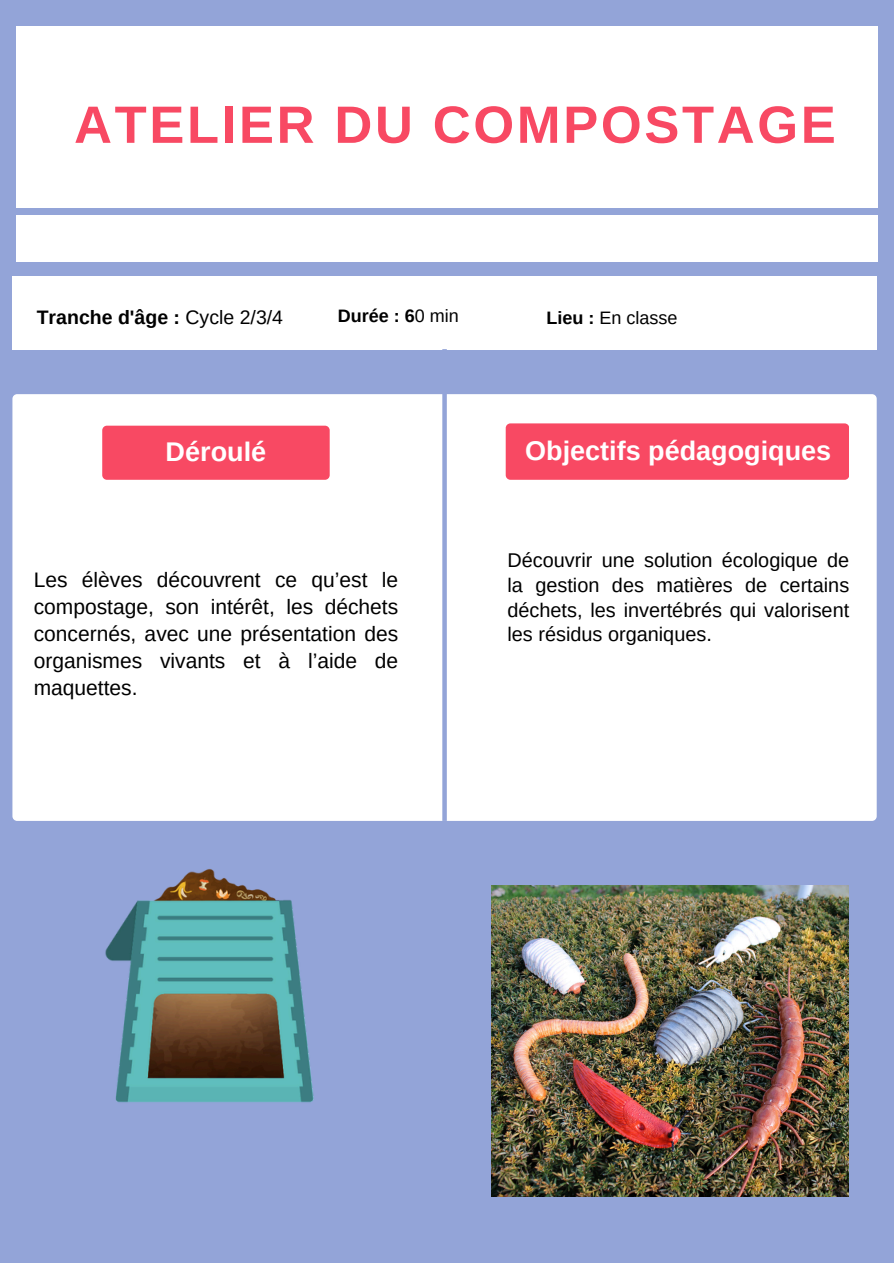
<style>
.page{position:relative;width:894px;height:1264px;background:#fff}
.page>*{position:absolute;margin:0;border:0;box-sizing:border-box;transform-origin:0 0}
.t1{font:700 52.5px "Arimo";letter-spacing:.05em;color:#f84963}
.t2{font:700 27px "Arimo";color:#fff}
.t3{font:21px/27px "Arimo";color:#000;text-align:justify}
.t4{font:19.8px/24.8px "Arimo";color:#000;text-align:justify}
.t5{font:700 19.5px "Arimo";color:#000}
.t6{font:18px "Arimo";color:#000}
.t7{font:700 18px "Arimo";color:#000}
.s1{font-weight:400}
.s2{font-weight:700}
</style>
<div class="page">
<div style="left:0;top:0;width:893px;height:1262px;background:#93a4d8"></div>
<div style="left:16px;top:26px;width:861px;height:235px;background:#fff"></div>
<div style="left:0;top:209px;width:893px;height:6px;background:#93a4d8"></div>
<div style="left:12px;top:276px;width:864px;height:73px;background:#fff"></div>
<div style="left:12px;top:394px;width:864px;height:427px;background:#fff"></div>
<div style="left:471px;top:414px;width:357px;height:385px;background:#fff"></div>
<div style="left:102px;top:425px;width:227px;height:55px;background:#f84963"></div>
<div style="left:505px;top:423px;width:343px;height:57px;background:#f84963"></div>
<svg style="left:442px;top:349px;width:4px;height:472px"></svg>
<img style="left:12px;top:803px;width:402px;height:300px">
<img style="left:491px;top:885px;width:357px;height:311px">
<p class="t1" style="left:74px;top:95px;width:763px">ATELIER DU COMPOSTAGE</p>
<h3 class="t5" style="left:37px;top:306px;width:248px">Tranche d'âge : <span class="s1">Cycle 2/3/4</span></h3>
<p class="t2" style="left:166px;top:437px;width:102px">Déroulé</p>
<h2 class="t7" style="left:337px;top:306px;width:123px">Durée : 6<span class="s1">0 min</span></h2>
<h3 class="t6" style="left:546px;top:308px;width:132px"><span class="s2">Lieu :</span> En classe</h3>
<h3 class="t2" style="left:525px;top:435px;width:307px">Objectifs pédagogiques</h3>
<h2 class="t3" style="left:34px;top:566px;width:366px">Les élèves découvrent ce qu’est le compostage, son intérêt, les déchets concernés, avec une présentation des organismes vivants et à l’aide de maquettes.</h2>
<p class="t4" style="left:507px;top:548px;width:343px">Découvrir une solution écologique de la gestion des matières de certains déchets, les invertébrés qui valorisent les résidus organiques.</p>
</div>
